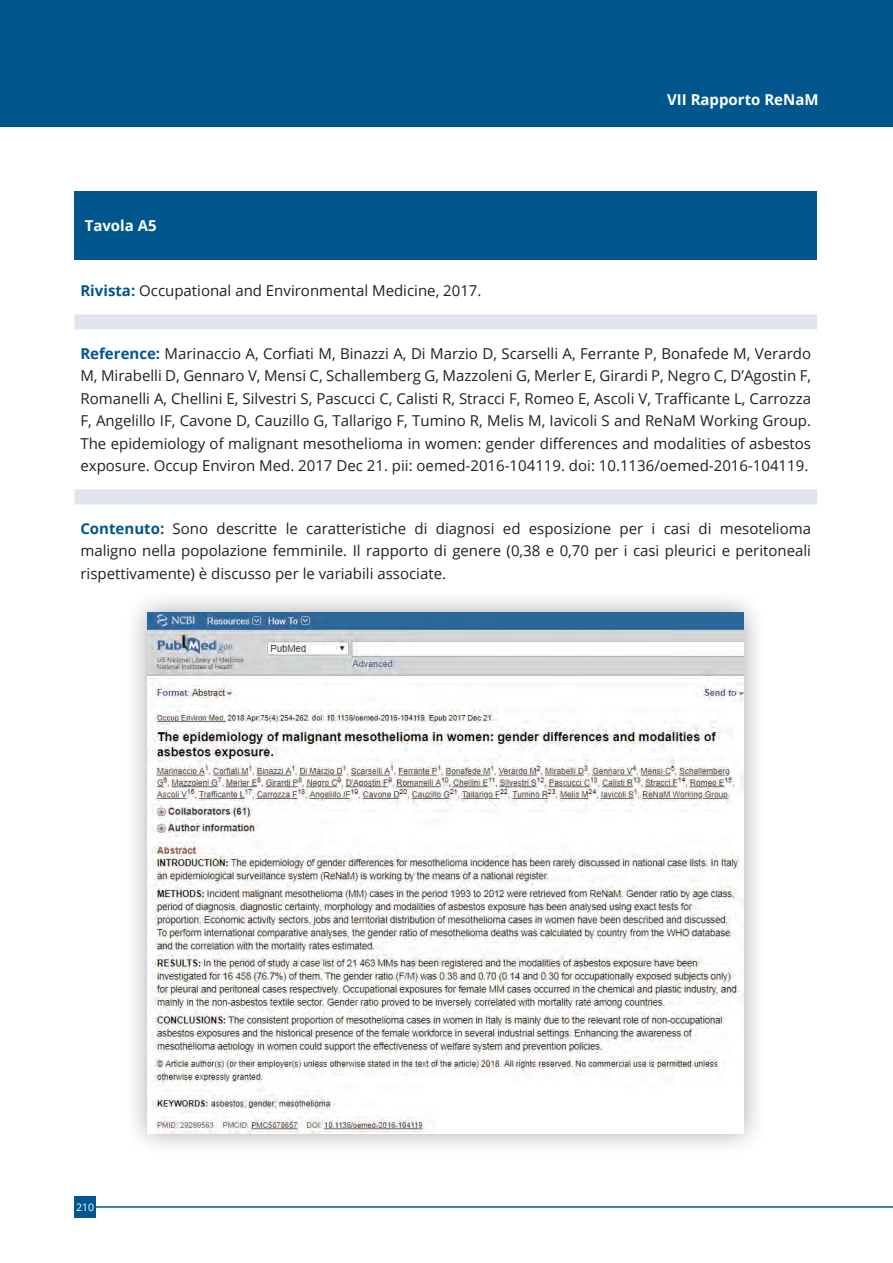
<style>
.page{position:relative;width:893px;height:1263px;background:#fff}
.page>*{position:absolute;margin:0;border:0;box-sizing:border-box;transform-origin:0 0}
.titolo_paragrafo_-_1{font:15px/22.5px "Open Sans";color:#231f20;text-align:justify}
.t1{font:700 15px "Open Sans";color:#fff}
.t2{font:10.5px "Open Sans";color:#fff}
.s1{font-weight:700;color:#01568d}
</style>
<div class="page">
<hr style="left:85px;top:1206px;width:808px;height:2px;background:#01568d">
<div style="left:74px;top:1196px;width:22px;height:21px;background:#01568d"></div>
<div style="left:0;top:0;width:893px;height:127px;background:#01568d"></div>
<div style="left:74px;top:191px;width:743px;height:68px;background:#01568d"></div>
<div style="left:74px;top:314px;width:743px;height:15px;background:#e0e4ee"></div>
<div style="left:74px;top:489px;width:743px;height:15px;background:#e0e4ee"></div>
<div style="left:124px;top:588px;width:643px;height:569px;background:#231f20;opacity:.4"></div>
<img style="left:148px;top:612px;width:595px;height:521px">
<p class="t1" style="left:85px;top:215px;width:74px">Tavola A5</p>
<p class="titolo_paragrafo_-_1" style="left:80px;top:279px;width:403px"><span class="s1">Rivista:</span> Occupational and Environmental Medicine, 2017.</p>
<p class="t1" style="left:667px;top:89px;width:153px">VII Rapporto ReNaM</p>
<p class="titolo_paragrafo_-_1" style="left:80px;top:342px;width:732px"><span class="s1">Reference:</span> Marinaccio A, Corfiati M, Binazzi A, Di Marzio D, Scarselli A, Ferrante P, Bonafede M, Verardo M, Mirabelli D, Gennaro V, Mensi C, Schallemberg G, Mazzoleni G, Merler E, Girardi P, Negro C, D’Agostin F, Romanelli A, Chellini E, Silvestri S, Pascucci C, Calisti R, Stracci F, Romeo E, Ascoli V, Trafficante L, Carrozza F, Angelillo IF, Cavone D, Cauzillo G, Tallarigo F, Tumino R, Melis M, Iavicoli S and ReNaM Working Group.<br>The epidemiology of malignant mesothelioma in women: gender differences and modalities of asbestos exposure. Occup Environ Med. 2017 Dec 21. pii: oemed-2016-104119. doi: 10.1136/oemed-2016-104119.</p>
<p class="titolo_paragrafo_-_1" style="left:80px;top:517px;width:732px"><span class="s1">Contenuto:</span> Sono descritte le caratteristiche di diagnosi ed esposizione per i casi di mesotelioma maligno nella popolazione femminile. Il rapporto di genere (0,38 e 0,70 per i casi pleurici e peritoneali rispettivamente) è discusso per le variabili associate.</p>
<p class="t2" style="left:76px;top:1200px;width:20px">210</p>
</div>
